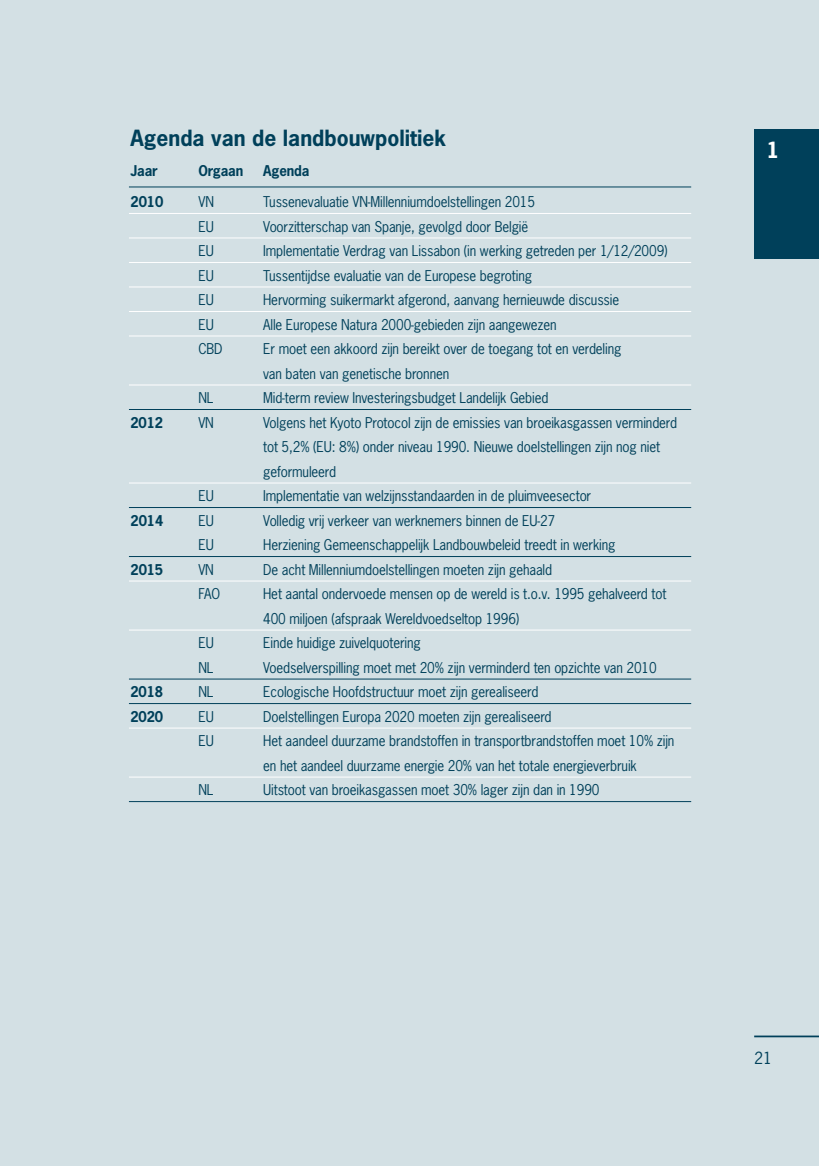
<style>
.page{position:relative;width:819px;height:1166px;background:#fff}
.page>*{position:absolute;margin:0;border:0;box-sizing:border-box;transform-origin:0 0}
.t1{font:700 21px "News Gothic Std";color:#00405a}
.t2{font:700 21px "News Gothic Std";color:#fff}
.t3{font:15.75px "News Gothic Std";color:#00405a}
.t4{font:14px/24.5px "News Gothic Std";letter-spacing:-.01em;color:#00405a;scale:.95 1}
.t5{font:700 14px "News Gothic Std";letter-spacing:-.01em;color:#00405a;scale:.95 1}
</style>
<div class="page">
<div style="left:1px;top:0;width:818px;height:1166px;background:#d3e0e4"></div>
<hr style="left:129px;top:187px;width:562px;height:1px;background:#00405a">
<hr style="left:129px;top:213px;width:562px;height:1px;background:#fff">
<hr style="left:129px;top:238px;width:562px;height:1px;background:#fff">
<hr style="left:129px;top:262px;width:562px;height:1px;background:#fff">
<hr style="left:129px;top:287px;width:562px;height:1px;background:#fff">
<hr style="left:129px;top:311px;width:562px;height:1px;background:#fff">
<hr style="left:129px;top:336px;width:562px;height:1px;background:#fff">
<hr style="left:129px;top:385px;width:562px;height:1px;background:#fff">
<hr style="left:129px;top:409px;width:562px;height:1px;background:#00405a">
<hr style="left:129px;top:483px;width:562px;height:1px;background:#fff">
<hr style="left:129px;top:507px;width:562px;height:1px;background:#00405a">
<hr style="left:129px;top:556px;width:562px;height:1px;background:#00405a">
<hr style="left:129px;top:581px;width:562px;height:1px;background:#fff">
<hr style="left:129px;top:630px;width:562px;height:1px;background:#fff">
<hr style="left:129px;top:679px;width:562px;height:1px;background:#00405a">
<hr style="left:129px;top:703px;width:562px;height:1px;background:#00405a">
<hr style="left:129px;top:728px;width:562px;height:1px;background:#fff">
<hr style="left:129px;top:777px;width:562px;height:1px;background:#fff">
<hr style="left:129px;top:801px;width:562px;height:1px;background:#00405a">
<hr style="left:754px;top:1035px;width:65px;height:2px;background:#00405a">
<div style="left:754px;top:130px;width:65px;height:129px;background:#00405a"></div>
<h1 class="t1" style="left:131px;top:124px;width:317px">Agenda van de landbouwpolitiek</h1>
<p class="t5" style="left:131px;top:161px;width:30px">Jaar</p>
<p class="t5" style="left:198px;top:161px;width:49px">Orgaan</p>
<p class="t5" style="left:263px;top:161px;width:50px">Agenda</p>
<p class="t5" style="left:131px;top:193px;width:36px">2010</p>
<p class="t4" style="left:198px;top:189px;width:18px">VN</p>
<p class="t4" style="left:263px;top:189px;width:287px">Tussenevaluatie VN-Millenniumdoelstellingen 2015</p>
<p class="t4" style="left:198px;top:214px;width:18px">EU</p>
<p class="t4" style="left:263px;top:214px;width:280px">Voorzitterschap van Spanje, gevolgd door België</p>
<p class="t4" style="left:198px;top:238px;width:18px">EU</p>
<p class="t4" style="left:263px;top:238px;width:427px">Implementatie Verdrag van Lissabon (in werking getreden per 1/12/2009)</p>
<p class="t4" style="left:198px;top:263px;width:18px">EU</p>
<p class="t4" style="left:263px;top:263px;width:284px">Tussentijdse evaluatie van de Europese begroting</p>
<p class="t4" style="left:198px;top:287px;width:18px">EU</p>
<p class="t4" style="left:263px;top:287px;width:376px">Hervorming suikermarkt afgerond, aanvang hernieuwde discussie</p>
<p class="t4" style="left:198px;top:312px;width:18px">EU</p>
<p class="t4" style="left:263px;top:312px;width:310px">Alle Europese Natura 2000-gebieden zijn aangewezen</p>
<p class="t4" style="left:198px;top:336px;width:27px">CBD</p>
<p class="t4" style="left:263px;top:336px;width:378px">Er moet een akkoord zijn bereikt over de toegang tot en verdeling van baten van genetische bronnen</p>
<p class="t4" style="left:198px;top:385px;width:18px">NL</p>
<p class="t4" style="left:263px;top:385px;width:302px">Mid-term review Investeringsbudget Landelijk Gebied</p>
<p class="t5" style="left:130px;top:413px;width:36px">2012</p>
<p class="t4" style="left:198px;top:410px;width:18px">VN</p>
<p class="t4" style="left:263px;top:410px;width:437px">Volgens het Kyoto Protocol zijn de emissies van broeikasgassen verminderd tot 5,2% (EU: 8%) onder niveau 1990. Nieuwe doelstellingen zijn nog niet geformuleerd</p>
<p class="t4" style="left:198px;top:483px;width:18px">EU</p>
<p class="t4" style="left:263px;top:483px;width:347px">Implementatie van welzijnsstandaarden in de pluimveesector</p>
<p class="t5" style="left:131px;top:511px;width:36px">2014</p>
<p class="t4" style="left:198px;top:508px;width:18px">EU</p>
<p class="t4" style="left:263px;top:508px;width:309px">Volledig vrij verkeer van werknemers binnen de EU-27</p>
<p class="t4" style="left:198px;top:532px;width:18px">EU</p>
<p class="t4" style="left:263px;top:532px;width:372px">Herziening Gemeenschappelijk Landbouwbeleid treedt in werking</p>
<p class="t5" style="left:130px;top:560px;width:36px">2015</p>
<p class="t4" style="left:198px;top:557px;width:18px">VN</p>
<p class="t4" style="left:263px;top:557px;width:305px">De acht Millenniumdoelstellingen moeten zijn gehaald</p>
<p class="t4" style="left:198px;top:581px;width:24px">FAO</p>
<p class="t4" style="left:263px;top:581px;width:426px">Het aantal ondervoede mensen op de wereld is t.o.v. 1995 gehalveerd tot<br>400 miljoen (afspraak Wereldvoedseltop 1996)</p>
<p class="t4" style="left:198px;top:630px;width:18px">EU</p>
<p class="t4" style="left:263px;top:630px;width:167px">Einde huidige zuivelquotering</p>
<p class="t4" style="left:198px;top:655px;width:18px">NL</p>
<p class="t4" style="left:263px;top:655px;width:416px">Voedselverspilling moet met 20% zijn verminderd ten opzichte van 2010</p>
<p class="t5" style="left:130px;top:683px;width:36px">2018</p>
<p class="t4" style="left:198px;top:679px;width:18px">NL</p>
<p class="t4" style="left:263px;top:679px;width:291px">Ecologische Hoofdstructuur moet zijn gerealiseerd</p>
<p class="t5" style="left:130px;top:707px;width:36px">2020</p>
<p class="t4" style="left:198px;top:704px;width:18px">EU</p>
<p class="t4" style="left:263px;top:704px;width:305px">Doelstellingen Europa 2020 moeten zijn gerealiseerd</p>
<p class="t4" style="left:198px;top:728px;width:18px">EU</p>
<p class="t4" style="left:263px;top:728px;width:434px">Het aandeel duurzame brandstoffen in transportbrandstoffen moet 10% zijn en het aandeel duurzame energie 20% van het totale energieverbruik</p>
<p class="t4" style="left:198px;top:777px;width:18px">NL</p>
<p class="t4" style="left:263px;top:777px;width:355px">Uitstoot van broeikasgassen moet 30% lager zijn dan in 1990</p>
<h1 class="t2" style="left:766px;top:136px;width:15px">1</h1>
<p class="t3" style="left:754px;top:1047px;width:20px">21</p>
</div>
